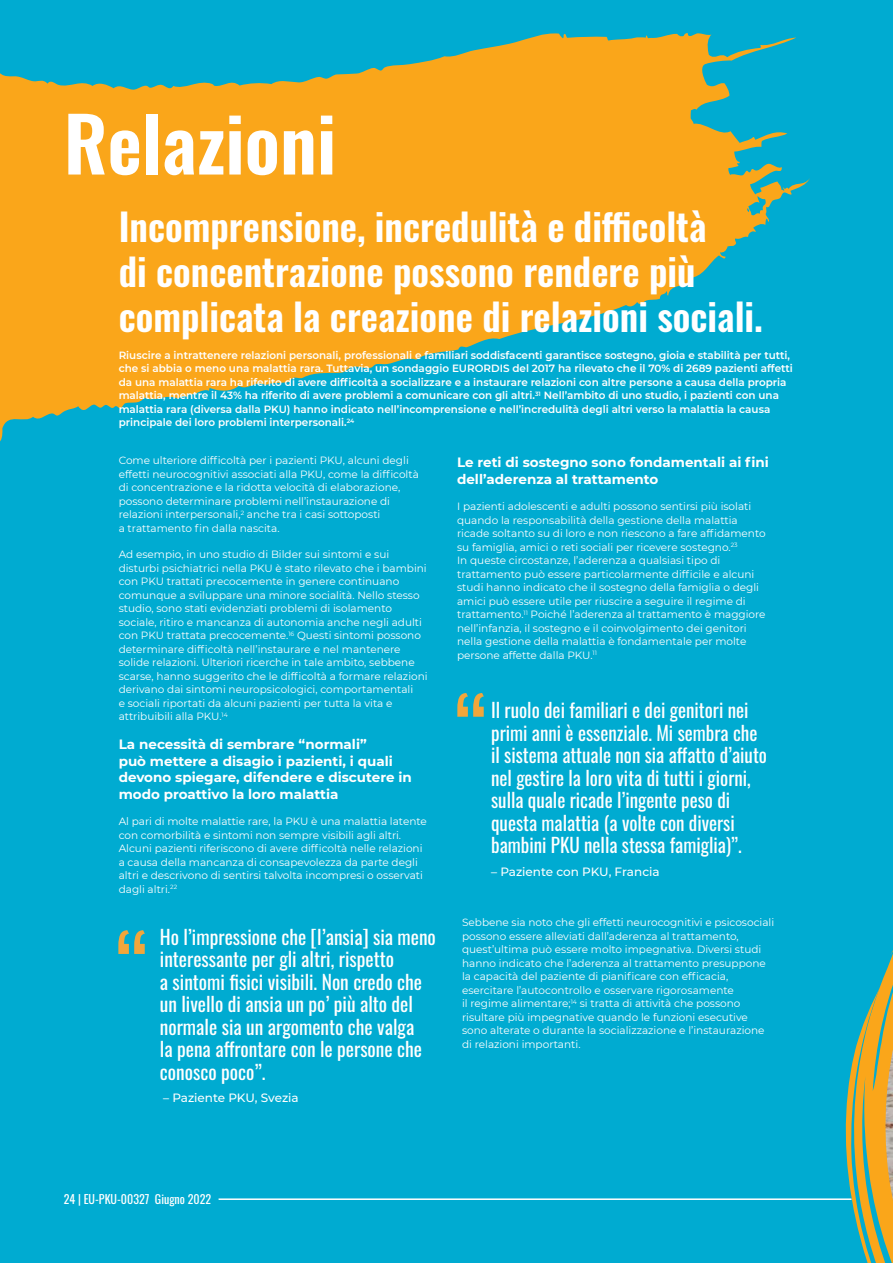
<style>
.page{position:relative;width:893px;height:1263px;background:#00abd1}
.page>*{position:absolute;margin:0;border:0;box-sizing:border-box;transform-origin:0 0}
.t1{font:90px "Oswald";color:#f2a63b}
.t2{font:600 75px "Oswald";color:#fff}
.t3{font:600 37.5px/45px "Oswald";color:#fff}
.t4{font:19.5px/22.5px "Oswald";color:#fff}
.t5{font:700 13.5px/16.5px "Montserrat";color:#fff}
.t6{font:500 12px "Montserrat";color:#fff}
.t7{font:12px "Oswald";color:#fff}
.t8{font:10.5px/13.5px "Montserrat";color:#fff}
.t9{font:600 10.5px/13.5px "Montserrat";color:#fff}
</style>
<div class="page">
<svg style="left:0;top:33px;width:810px;height:409px;fill:#faa61a"></svg>
<hr style="left:219px;top:1198px;width:632px;height:2px;background:#fff">
<svg style="left:846px;top:950px;width:47px;height:313px"></svg>
<h2 class="t2" style="left:64px;top:77px;width:274px">Relazioni</h2>
<h3 class="t3" style="left:119px;top:200px;width:646px">Incomprensione, incredulità e difficoltà<br>di concentrazione possono rendere più complicata la creazione di relazioni sociali.</h3>
<p class="t9" style="left:119px;top:348px;width:676px">Riuscire a intrattenere relazioni personali, professionali e familiari soddisfacenti garantisce sostegno, gioia e stabilità per tutti, che si abbia o meno una malattia rara. Tuttavia, un sondaggio EURORDIS del 2017 ha rilevato che il 70% di 2689 pazienti affetti da una malattia rara ha riferito di avere difficoltà a socializzare e a instaurare relazioni con altre persone a causa della propria malattia, mentre il 43% ha riferito di avere problemi a comunicare con gli altri.<sup>31</sup> Nell’ambito di uno studio, i pazienti con una malattia rara (diversa dalla PKU) hanno indicato nell’incomprensione e nell’incredulità degli altri verso la malattia la causa principale dei loro problemi interpersonali.<sup>24</sup></p>
<p class="t8" style="left:119px;top:453px;width:302px">Come ulteriore difficoltà per i pazienti PKU, alcuni degli effetti neurocognitivi associati alla PKU, come la difficoltà di concentrazione e la ridotta velocità di elaborazione, possono determinare problemi nell’instaurazione di relazioni interpersonali,<sup>2</sup> anche tra i casi sottoposti<br>a trattamento fin dalla nascita.</p>
<p class="t8" style="left:119px;top:547px;width:310px">Ad esempio, in uno studio di Bilder sui sintomi e sui disturbi psichiatrici nella PKU è stato rilevato che i bambini con PKU trattati precocemente in genere continuano comunque a sviluppare una minore socialità. Nello stesso studio, sono stati evidenziati problemi di isolamento sociale, ritiro e mancanza di autonomia anche negli adulti con PKU trattata precocemente.<sup>16</sup> Questi sintomi possono determinare difficoltà nell’instaurare e nel mantenere solide relazioni. Ulteriori ricerche in tale ambito, sebbene scarse, hanno suggerito che le difficoltà a formare relazioni derivano dai sintomi neuropsicologici, comportamentali<br>e sociali riportati da alcuni pazienti per tutta la vita e attribuibili alla PKU.<sup>14</sup></p>
<p class="t5" style="left:119px;top:736px;width:295px">La necessità di sembrare “normali”<br>può mettere a disagio i pazienti, i quali devono spiegare, difendere e discutere in modo proattivo la loro malattia</p>
<p class="t8" style="left:119px;top:814px;width:310px">Al pari di molte malattie rare, la PKU è una malattia latente con comorbilità e sintomi non sempre visibili agli altri.<br>Alcuni pazienti riferiscono di avere difficoltà nelle relazioni a causa della mancanza di consapevolezza da parte degli altri e descrivono di sentirsi talvolta incompresi o osservati dagli altri.<sup>22</sup></p>
<p class="t4" style="left:160px;top:924px;width:277px">Ho l’impressione che [l’ansia] sia meno interessante per gli altri, rispetto<br>a sintomi fisici visibili. Non credo che un livello di ansia un po’ più alto del normale sia un argomento che valga<br>la pena affrontare con le persone che conosco poco”.</p>
<p class="t6" style="left:163px;top:1090px;width:137px">– Paziente PKU, Svezia</p>
<p class="t5" style="left:457px;top:453px;width:313px">Le reti di sostegno sono fondamentali ai fini dell’aderenza al trattamento</p>
<p class="t8" style="left:457px;top:499px;width:310px">I pazienti adolescenti e adulti possono sentirsi più isolati quando la responsabilità della gestione della malattia ricade soltanto su di loro e non riescono a fare affidamento su famiglia, amici o reti sociali per ricevere sostegno.<sup>23<br></sup>In queste circostanze, l’aderenza a qualsiasi tipo di trattamento può essere particolarmente difficile e alcuni studi hanno indicato che il sostegno della famiglia o degli amici può essere utile per riuscire a seguire il regime di trattamento.<sup>11</sup> Poiché l’aderenza al trattamento è maggiore nell’infanzia, il sostegno e il coinvolgimento dei genitori nella gestione della malattia è fondamentale per molte persone affette dalla PKU.<sup>11</sup></p>
<h1 class="t1" style="left:455px;top:652px;width:36px">“</h1>
<p class="t4" style="left:491px;top:697px;width:277px">Il ruolo dei familiari e dei genitori nei primi anni è essenziale. Mi sembra che il sistema attuale non sia affatto d’aiuto nel gestire la loro vita di tutti i giorni, sulla quale ricade l’ingente peso di questa malattia (a volte con diversi bambini PKU nella stessa famiglia)”.</p>
<p class="t6" style="left:491px;top:863px;width:170px">– Paziente con PKU, Francia</p>
<p class="t8" style="left:462px;top:915px;width:314px">Sebbene sia noto che gli effetti neurocognitivi e psicosociali possono essere alleviati dall’aderenza al trattamento, quest’ultima può essere molto impegnativa. Diversi studi hanno indicato che l’aderenza al trattamento presuppone la capacità del paziente di pianificare con efficacia, esercitare l’autocontrollo e osservare rigorosamente<br>il regime alimentare;<sup>14</sup> si tratta di attività che possono risultare più impegnative quando le funzioni esecutive sono alterate o durante la socializzazione e l’instaurazione di relazioni importanti.</p>
<h1 class="t1" style="left:116px;top:889px;width:36px">“</h1>
<p class="t7" style="left:64px;top:1188px;width:149px">24 | EU-PKU-00327 Giugno 2022</p>
</div>
